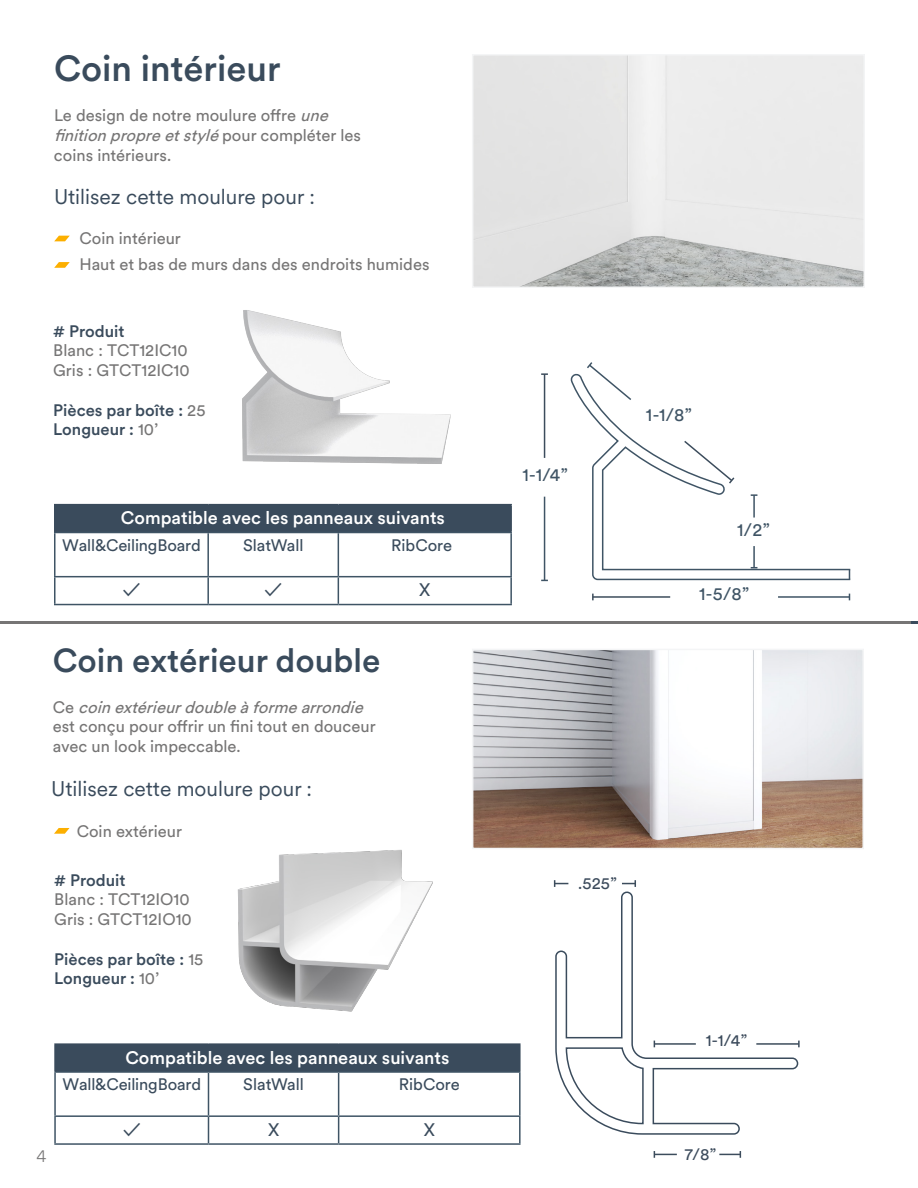
<style>
.page{position:relative;width:918px;height:1188px;background:#fff}
.page>*{position:absolute;margin:0;border:0;box-sizing:border-box;transform-origin:0 0}
.Trim_Name{font:500 36px "Circular XX";color:#3a4b5c}
.Trim_Name-2{font:500 33px "Circular XX";color:#3a4b5c}
.t1{font:21px "Circular XX";color:#3a4b5c}
.t2{font:500 18px "Circular XX";color:#fff}
.t3{font:18px "Circular XX";color:#3f5465}
.t4{font:18px "Circular XX";color:#3a4b5c}
.t5{font:300 18px "Circular XX";color:#767575}
.t6{font:16.5px/19.8px "Circular XX";color:#767575}
.t7{font:16.5px "Circular XX";letter-spacing:-.01em;color:#3a4b5c}
.t8{font:500 16.5px/18.8px "Circular XX";color:#3a4b5c}
.t9{font:16.5px "Circular XX";color:#3c4b5c}
.s1{font-style:italic}
.s2{font-weight:500;color:#3a4b5c}
.s3{font-weight:400;color:#767575}
</style>
<div class="page">
<div style="left:55px;top:505px;width:456px;height:28px;background:#3a4b5c"></div>
<hr style="left:54px;top:504px;width:154px;height:1px;background:#3a4b5c">
<hr style="left:54px;top:505px;width:2px;height:27px;background:#3a4b5c">
<hr style="left:208px;top:504px;width:130px;height:1px;background:#3a4b5c">
<hr style="left:338px;top:504px;width:174px;height:1px;background:#3a4b5c">
<hr style="left:510px;top:505px;width:2px;height:27px;background:#3a4b5c">
<hr style="left:54px;top:532px;width:154px;height:1px;background:#3f5465">
<hr style="left:54px;top:533px;width:2px;height:43px;background:#3f5465">
<hr style="left:208px;top:532px;width:130px;height:1px;background:#3f5465">
<hr style="left:207px;top:533px;width:2px;height:43px;background:#3f5465">
<hr style="left:338px;top:532px;width:174px;height:1px;background:#3f5465">
<hr style="left:338px;top:533px;width:1px;height:43px;background:#3f5465">
<hr style="left:510px;top:533px;width:2px;height:43px;background:#3f5465">
<hr style="left:54px;top:576px;width:154px;height:1px;background:#3f5465">
<hr style="left:54px;top:577px;width:2px;height:27px;background:#3f5465">
<hr style="left:208px;top:576px;width:130px;height:1px;background:#3f5465">
<hr style="left:207px;top:577px;width:2px;height:27px;background:#3f5465">
<hr style="left:338px;top:576px;width:174px;height:1px;background:#3f5465">
<svg style="left:338px;top:577px;width:1px;height:27px"></svg>
<hr style="left:510px;top:577px;width:2px;height:27px;background:#3f5465">
<hr style="left:54px;top:604px;width:154px;height:1px;background:#3f5465">
<hr style="left:208px;top:604px;width:130px;height:1px;background:#3f5465">
<hr style="left:338px;top:604px;width:174px;height:1px;background:#3f5465">
<img style="left:475px;top:57px;width:387px;height:228px">
<div style="left:472px;top:54px;width:393px;height:234px;border:2px solid #f4f5f6"></div>
<hr style="left:544px;top:374px;width:1px;height:84px;background:#3c4c5c">
<svg style="left:541px;top:373px;width:7px;height:2px"></svg>
<hr style="left:544px;top:497px;width:1px;height:83px;background:#3f5465">
<hr style="left:593px;top:596px;width:77px;height:2px;background:#3c4c5c">
<svg style="left:592px;top:594px;width:2px;height:6px"></svg>
<hr style="left:778px;top:596px;width:71px;height:2px;background:#3f5465">
<svg style="left:570px;top:373px;width:281px;height:208px"></svg>
<hr style="left:0;top:621px;width:918px;height:2px;background:#767575">
<img style="left:242px;top:310px;width:209px;height:154px">
<svg style="left:585px;top:362px;width:48px;height:40px"></svg>
<svg style="left:54px;top:236px;width:16px;height:5px"></svg>
<svg style="left:54px;top:262px;width:16px;height:6px"></svg>
<img style="left:237px;top:849px;width:196px;height:163px">
<img style="left:475px;top:652px;width:386px;height:194px">
<div style="left:472px;top:649px;width:392px;height:200px;border:2px solid #f4f5f6"></div>
<svg style="left:554px;top:880px;width:14px;height:7px"></svg>
<svg style="left:654px;top:1151px;width:23px;height:7px"></svg>
<svg style="left:719px;top:1151px;width:22px;height:7px"></svg>
<svg style="left:622px;top:880px;width:14px;height:7px"></svg>
<svg style="left:555px;top:891px;width:244px;height:244px"></svg>
<div style="left:55px;top:1044px;width:465px;height:28px;background:#3a4b5c"></div>
<hr style="left:54px;top:1043px;width:154px;height:2px;background:#3a4b5c">
<hr style="left:54px;top:1045px;width:2px;height:26px;background:#3a4b5c">
<hr style="left:208px;top:1043px;width:131px;height:2px;background:#3a4b5c">
<hr style="left:339px;top:1043px;width:182px;height:2px;background:#3a4b5c">
<hr style="left:519px;top:1045px;width:2px;height:26px;background:#3a4b5c">
<hr style="left:54px;top:1071px;width:154px;height:2px;background:#3f5465">
<hr style="left:54px;top:1073px;width:2px;height:42px;background:#3f5465">
<hr style="left:208px;top:1071px;width:131px;height:2px;background:#3f5465">
<hr style="left:208px;top:1073px;width:1px;height:42px;background:#3f5465">
<hr style="left:339px;top:1071px;width:182px;height:2px;background:#3f5465">
<hr style="left:338px;top:1073px;width:1px;height:42px;background:#3f5465">
<hr style="left:519px;top:1073px;width:2px;height:42px;background:#3f5465">
<hr style="left:54px;top:1115px;width:154px;height:2px;background:#3f5465">
<hr style="left:54px;top:1117px;width:2px;height:26px;background:#3f5465">
<hr style="left:208px;top:1115px;width:131px;height:2px;background:#3f5465">
<svg style="left:208px;top:1117px;width:1px;height:26px"></svg>
<hr style="left:339px;top:1115px;width:182px;height:2px;background:#3f5465">
<svg style="left:338px;top:1117px;width:1px;height:26px"></svg>
<hr style="left:519px;top:1117px;width:2px;height:26px;background:#3f5465">
<hr style="left:54px;top:1143px;width:154px;height:2px;background:#3f5465">
<hr style="left:208px;top:1143px;width:131px;height:2px;background:#3f5465">
<hr style="left:339px;top:1143px;width:182px;height:2px;background:#3f5465">
<svg style="left:54px;top:828px;width:16px;height:6px"></svg>
<svg style="left:912px;top:621px;width:6px;height:2px"></svg>
<p class="Trim_Name" style="left:54px;top:44px;width:228px">Coin intérieur</p>
<p class="t6" style="left:54px;top:105px;width:309px">Le design de notre moulure offre <span class="s1">une finitionpropreetstylé</span>p o u r c o m p l é t e r l e s coins intérieurs.</p>
<p class="t1" style="left:54px;top:183px;width:262px">Utilisez cette moulure pour :</p>
<p class="t6" style="left:79px;top:227px;width:103px">Coin intérieur</p>
<p class="t6" style="left:79px;top:254px;width:352px">Haut et bas de murs dans des endroits humides</p>
<p class="t6" style="left:53px;top:320px;width:138px"><span class="s2"># Produit<br></span>Blanc : TCT12IC10<br>Gris : GTCT12IC10</p>
<p class="t8" style="left:53px;top:400px;width:154px">Pièces par boîte : <span class="s3">25<br></span>Longueur : <span class="s3">10’</span></p>
<p class="t2" style="left:121px;top:506px;width:326px">Compatible avec les panneaux suivants</p>
<p class="t7" style="left:62px;top:534px;width:140px">Wall&amp;CeilingBoard</p>
<p class="t7" style="left:243px;top:534px;width:62px">SlatWall</p>
<p class="t7" style="left:391px;top:535px;width:63px">RibCore</p>
<p class="t4" style="left:123px;top:578px;width:19px">✓</p>
<p class="t4" style="left:265px;top:578px;width:19px">✓</p>
<p class="t4" style="left:419px;top:578px;width:13px">X</p>
<p class="Trim_Name-2" style="left:53px;top:638px;width:329px">Coin extérieur double</p>
<p class="t6" style="left:53px;top:696px;width:324px">C e <span class="s1">coinextérieurdoubleàformearrondie </span>est conçu pour offrir un fini tout en douceur avec un look impeccable.</p>
<p class="t1" style="left:51px;top:775px;width:262px">Utilisez cette moulure pour :</p>
<p class="t6" style="left:77px;top:820px;width:107px">Coin extérieur</p>
<p class="t6" style="left:54px;top:869px;width:139px"><span class="s2"># Produit<br></span>Blanc : TCT12IO10<br>Gris : GTCT12IO10</p>
<p class="t8" style="left:54px;top:949px;width:151px">Pièces par boîte : <span class="s3">15<br></span>Longueur : <span class="s3">10’</span></p>
<p class="t5" style="left:36px;top:1144px;width:12px">4</p>
<p class="t2" style="left:125px;top:1045px;width:326px">Compatible avec les panneaux suivants</p>
<p class="t7" style="left:62px;top:1074px;width:140px">Wall&amp;CeilingBoard</p>
<p class="t7" style="left:243px;top:1074px;width:62px">SlatWall</p>
<p class="t7" style="left:399px;top:1074px;width:63px">RibCore</p>
<p class="t4" style="left:123px;top:1117px;width:19px">✓</p>
<p class="t4" style="left:268px;top:1117px;width:13px">X</p>
<p class="t4" style="left:424px;top:1117px;width:13px">X</p>
<p class="t3" style="left:523px;top:462px;width:47px">1-1/4”</p>
<p class="t3" style="left:646px;top:402px;width:47px">1-1/8”</p>
<p class="t3" style="left:737px;top:518px;width:34px">1/2”</p>
<p class="t3" style="left:699px;top:582px;width:52px">1-5/8”</p>
<p class="t9" style="left:578px;top:872px;width:40px">.525”</p>
<p class="t9" style="left:706px;top:1029px;width:43px">1-1/4”</p>
<p class="t9" style="left:685px;top:1143px;width:33px">7/8”</p>
</div>
